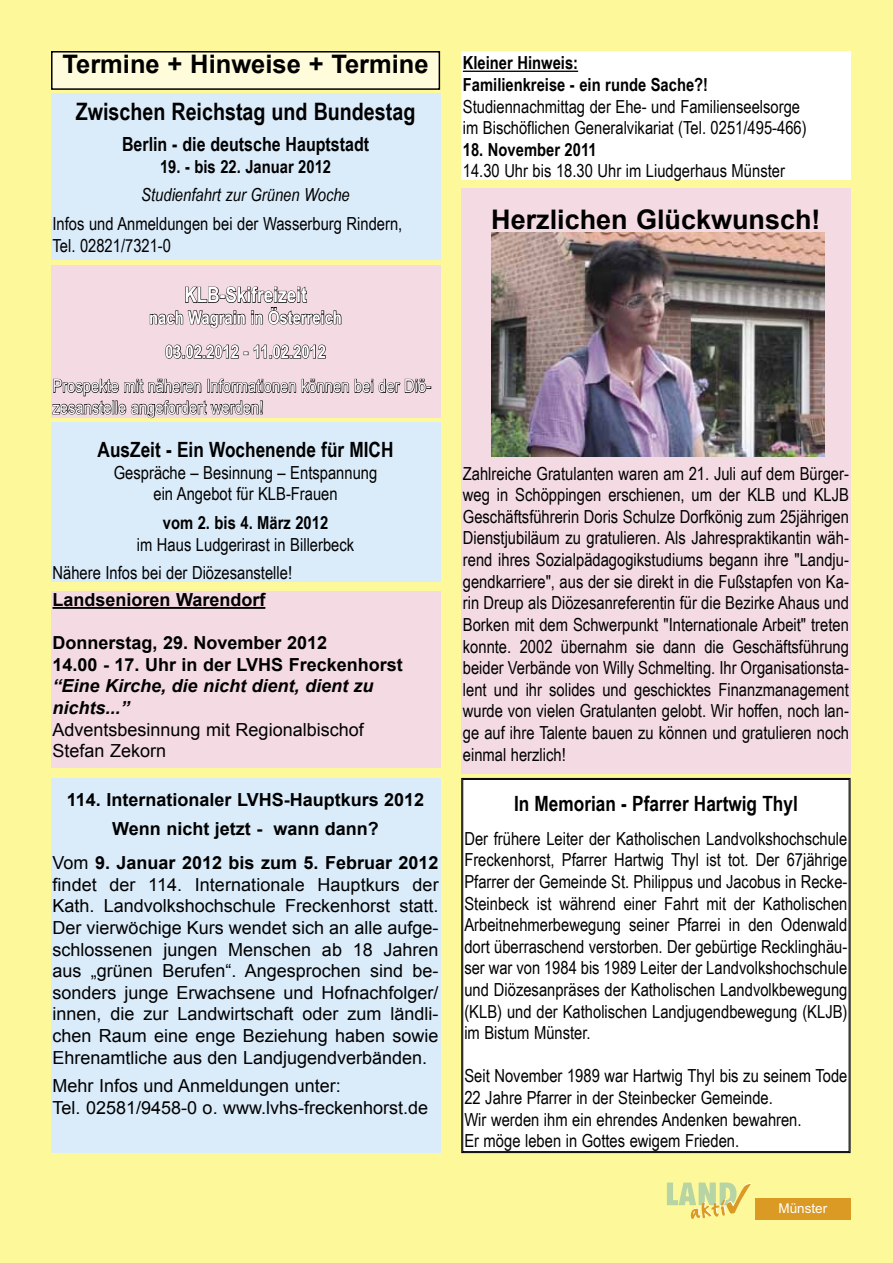
<style>
.page{position:relative;width:893px;height:1263px;background:#fdf99a}
.page>*{position:absolute;margin:0;border:0;box-sizing:border-box;transform-origin:0 0}
.t1{font:700 27px "Arial";color:#000}
.t2{font:700 25.5px "Arial";color:#000}
.t3{font:700 24px "Arial Narrow";color:#000}
.t4{font:700 21px "Arial Narrow";color:#000}
.t5{font:700 21px "Arial Narrow";color:#fff}
.t6{font:700 19.5px "Arial Narrow";color:#000}
.t7{font:18px/21.6px "Arial Narrow";color:#000}
.t8{font:18px/21.6px "Arial";color:#000}
.t9{font:700 18px/21.6px "Arial";color:#000}
.t10{font:700 18px/21.6px "Arial Narrow";color:#000}
.t11{font:18px/21.6px "Arial Narrow";color:#fff}
.t12{font:700 18px/34.2px "Arial Narrow";color:#fff;text-align:center}
.t13{font:italic 700 18px/21.6px "Arial";color:#000}
.t14{font:italic 18px "Arial Narrow";color:#000}
.t15{font:13.5px "Arial";color:#fff}
.s1{font-weight:700}
</style>
<div class="page">
<div style="left:755px;top:1199px;width:96px;height:21px;background:#da9a23"></div>
<svg style="left:667px;top:1182px;width:84px;height:37px"></svg>
<div style="left:52px;top:52px;width:387px;height:37px;background:#fffcdb"></div>
<div style="left:51px;top:51px;width:389px;height:39px;border:2px solid #000"></div>
<div style="left:51px;top:423px;width:389px;height:159px;background:#daebfa"></div>
<div style="left:51px;top:94px;width:389px;height:166px;background:#daebfa"></div>
<div style="left:51px;top:266px;width:389px;height:152px;background:#f3dae3"></div>
<svg style="left:150px;top:286px;width:192px;height:42px"></svg>
<svg style="left:165px;top:344px;width:161px;height:15px"></svg>
<svg style="left:52px;top:378px;width:379px;height:40px"></svg>
<div style="left:461px;top:778px;width:390px;height:375px;background:#fff"></div>
<div style="left:463px;top:779px;width:386px;height:373px;border:1px solid #000"></div>
<div style="left:461px;top:188px;width:389px;height:586px;background:#f3dae3"></div>
<img style="left:492px;top:233px;width:332px;height:224px">
<div style="left:51px;top:591px;width:389px;height:176px;background:#f3dae3"></div>
<hr style="left:53px;top:607px;width:212px;height:2px;background:#000">
<div style="left:51px;top:779px;width:389px;height:374px;background:#daebfa"></div>
<div style="left:461px;top:51px;width:389px;height:128px;background:#fff"></div>
<hr style="left:463px;top:71px;width:115px;height:1px;background:#000">
<h2 class="t2" style="left:62px;top:47px;width:368px">Termine + Hinweise + Termine</h2>
<h3 class="t3" style="left:76px;top:98px;width:341px">Zwischen Reichstag und Bundestag</h3>
<p class="t6" style="left:122px;top:133px;width:249px">Berlin - die deutsche Hauptstadt</p>
<p class="t10" style="left:160px;top:155px;width:173px">19. - bis 22. Januar 2012</p>
<p class="t14" style="left:141px;top:185px;width:210px">Studienfahrt zur Grünen Woche</p>
<p class="t7" style="left:53px;top:213px;width:351px">Infos und Anmeldungen bei der Wasserburg Rindern,<br>Tel. 02821/7321-0</p>
<p class="t5" style="left:184px;top:283px;width:124px">KLB-Skifreizeit</p>
<p class="t12" style="left:149px;top:300px;width:194px">nach Wagrain in Österreich<br>03.02.2012 - 11.02.2012</p>
<p class="t11" style="left:53px;top:375px;width:380px">Prospekte mit näheren Informationen können bei der Diö&shy;zesanstelle angefordert werden!</p>
<p class="t4" style="left:98px;top:437px;width:297px">AusZeit - Ein Wochenende für MICH</p>
<p class="t7" style="left:114px;top:461px;width:265px;text-align:center">Gespräche – Besinnung – Entspannung ein Angebot für KLB-Frauen</p>
<p class="t10" style="left:163px;top:512px;width:167px">vom 2. bis 4. März 2012</p>
<p class="t7" style="left:53px;top:530px;width:303px;line-height:28.8px;text-indent:84px">im Haus Ludgerirast in Billerbeck<br>Nähere Infos bei der Diözesanstelle!</p>
<p class="t9" style="left:53px;top:589px;width:214px">Landsenioren Warendorf</p>
<p class="t9" style="left:53px;top:633px;width:352px">Donnerstag, 29. November 2012<br>14.00 - 17. Uhr in der LVHS Freckenhorst</p>
<p class="t13" style="left:53px;top:676px;width:323px">“Eine Kirche, die nicht dient, dient zu nichts...”</p>
<p class="t8" style="left:53px;top:719px;width:313px">Adventsbesinnung mit Regionalbischof<br>Stefan Zekorn</p>
<p class="t9" style="left:67px;top:786px;width:359px;line-height:28.8px;text-align:center">114. Internationaler LVHS-Hauptkurs 2012<br>Wenn nicht jetzt - wann dann?</p>
<p class="t8" style="left:53px;top:852px;width:388px;text-align:justify">Vom <span class="s1">9. Januar 2012 bis zum 5. Februar 2012 </span>findet der 114. Internationale Hauptkurs der Kath. Landvolkshochschule Freckenhorst statt.<br>Der vierwöchige Kurs wendet sich an alle aufge&shy;schlossenen jungen Menschen ab 18 Jahren aus „grünen Berufen“. Angesprochen sind be&shy;sonders junge Erwachsene und Hofnachfolger/ innen, die zur Landwirtschaft oder zum ländli&shy;chen Raum eine enge Beziehung haben sowie Ehrenamtliche aus den Landjugendverbänden.</p>
<p class="t8" style="left:53px;top:1075px;width:377px">Mehr Infos und Anmeldungen unter:<br>Tel. 02581/9458-0 o. www.lvhs-freckenhorst.de</p>
<p class="t10" style="left:463px;top:52px;width:247px">Kleiner Hinweis:<br>Familienkreise - ein runde Sache?!</p>
<p class="t7" style="left:463px;top:95px;width:345px">Studiennachmittag der Ehe- und Familienseelsorge im Bischöflichen Generalvikariat (Tel. 0251/495-466)</p>
<p class="t10" style="left:463px;top:138px;width:135px">18. November 2011</p>
<p class="t7" style="left:463px;top:160px;width:324px">14.30 Uhr bis 18.30 Uhr im Liudgerhaus Münster</p>
<h1 class="t1" style="left:491px;top:202px;width:331px">Herzlichen Glückwunsch!</h1>
<p class="t7" style="left:463px;top:462px;width:388px;text-align:justify">Zahlreiche Gratulanten waren am 21. Juli auf dem Bürger&shy;weg in Schöppingen erschienen, um der KLB und KLJB Geschäftsführerin Doris Schulze Dorfkönig zum 25jährigen Dienstjubiläum zu gratulieren. Als Jahrespraktikantin wäh&shy;rend ihres Sozialpädagogikstudiums begann ihre "Landju&shy;gendkarriere", aus der sie direkt in die Fußstapfen von Ka&shy;rin Dreup als Diözesanreferentin für die Bezirke Ahaus und Borken mit dem Schwerpunkt "Internationale Arbeit" treten konnte. 2002 übernahm sie dann die Geschäftsführung beider Verbände von Willy Schmelting. Ihr Organisationsta&shy;lent und ihr solides und geschicktes Finanzmanagement wurde von vielen Gratulanten gelobt. Wir hoffen, noch lan&shy;ge auf ihre Talente bauen zu können und gratulieren noch einmal herzlich!</p>
<p class="t4" style="left:514px;top:791px;width:285px">In Memorian - Pfarrer Hartwig Thyl</p>
<p class="t7" style="left:464px;top:828px;width:385px;text-align:justify">Der frühere Leiter der Katholischen Landvolkshochschule Freckenhorst, Pfarrer Hartwig Thyl ist tot. Der 67jährige Pfarrer der Gemeinde St. Philippus und Jacobus in Recke-Steinbeck ist während einer Fahrt mit der Katholischen Arbeitnehmerbewegung seiner Pfarrei in den Odenwald dort überraschend verstorben. Der gebürtige Recklinghäu&shy;ser war von 1984 bis 1989 Leiter der Landvolkshochschule und Diözesanpräses der Katholischen Landvolkbewegung (KLB) und der Katholischen Landjugendbewegung (KLJB) im Bistum Münster.</p>
<p class="t7" style="left:464px;top:1065px;width:385px">Seit November 1989 war Hartwig Thyl bis zu seinem Tode 22 Jahre Pfarrer in der Steinbecker Gemeinde.<br>Wir werden ihm ein ehrendes Andenken bewahren.<br>Er möge leben in Gottes ewigem Frieden.</p>
<p class="t15" style="left:778px;top:1200px;width:50px">Münster</p>
</div>
